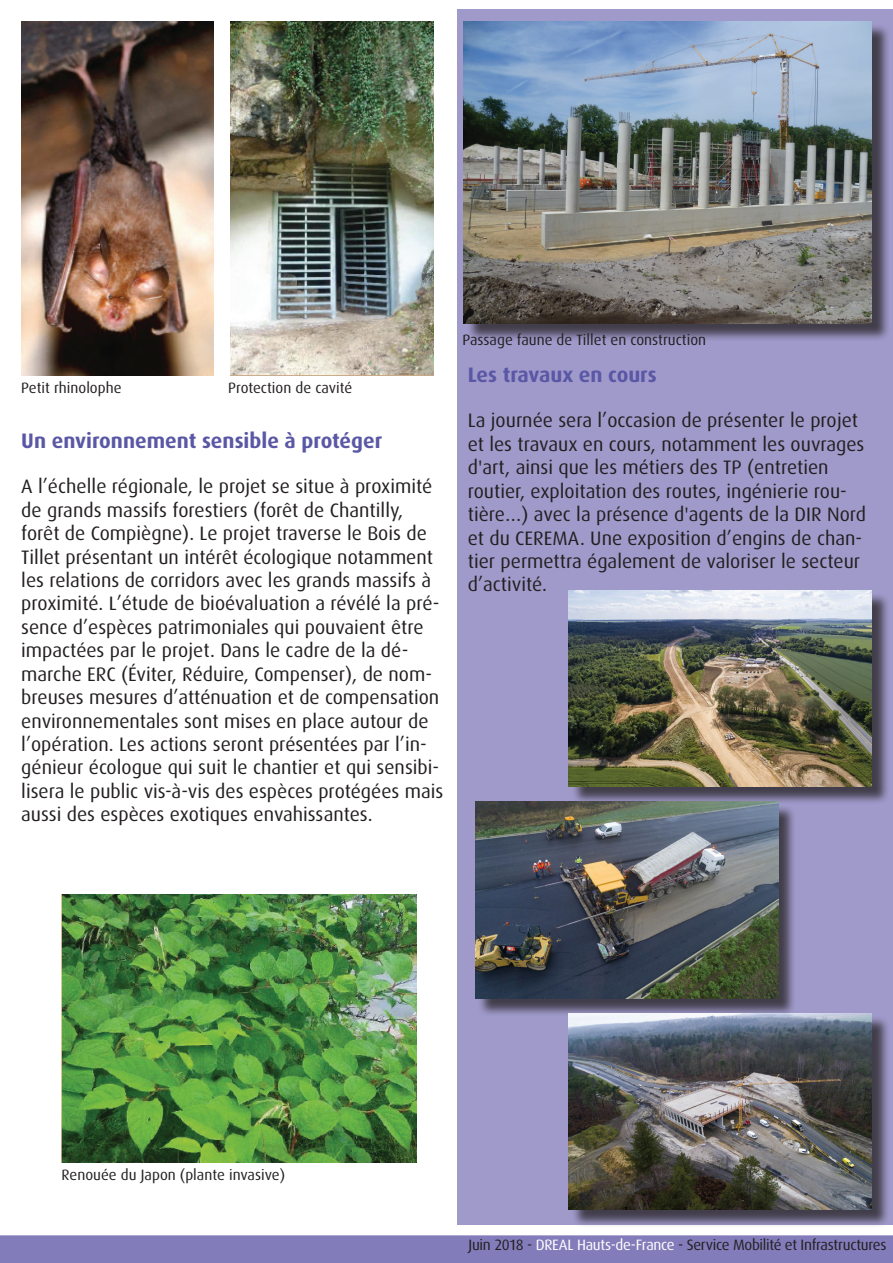
<style>
.page{position:relative;width:893px;height:1263px;background:#fff}
.page>*{position:absolute;margin:0;border:0;box-sizing:border-box;transform-origin:0 0}
.t1{font:700 21px "Dax OT";color:#5a57a5}
.t2{font:19.5px/23.4px "Dax OT";color:#231f20}
.t3{font:15px "Dax OT";letter-spacing:-.005em;color:#231f20}
.s1{color:#fff}
</style>
<div class="page">
<div style="left:0;top:1235px;width:893px;height:28px;background:#827cba"></div>
<div style="left:457px;top:10px;width:436px;height:1215px;background:#a09acb"></div>
<img style="left:21px;top:21px;width:193px;height:355px">
<img style="left:230px;top:21px;width:203px;height:355px">
<div style="left:466px;top:24px;width:424px;height:319px;background:#231f20;opacity:.75"></div>
<img style="left:463px;top:21px;width:409px;height:303px">
<img style="left:62px;top:895px;width:355px;height:267px">
<div style="left:571px;top:592px;width:319px;height:214px;background:#231f20;opacity:.75"></div>
<img style="left:569px;top:590px;width:303px;height:197px">
<div style="left:477px;top:804px;width:320px;height:213px;background:#231f20;opacity:.75"></div>
<img style="left:475px;top:801px;width:303px;height:197px">
<div style="left:571px;top:1015px;width:319px;height:214px;background:#231f20;opacity:.75"></div>
<img style="left:569px;top:1013px;width:303px;height:197px">
<p class="t3" style="left:21px;top:380px;width:102px">Petit rhinolophe</p>
<p class="t3" style="left:228px;top:380px;width:126px">Protection de cavité</p>
<p class="t1" style="left:21px;top:429px;width:362px">Un environnement sensible à protéger</p>
<p class="t2" style="left:21px;top:475px;width:424px">A l’échelle régionale, le projet se situe à proximité de grands massifs forestiers (forêt de Chantilly, forêt de Compiègne). Le projet traverse le Bois de Tillet présentant un intérêt écologique notamment les relations de corridors avec les grands massifs à proximité. L’étude de bioévaluation a révélé la pré&shy;sence d’espèces patrimoniales qui pouvaient être impactées par le projet. Dans le cadre de la dé&shy;marche ERC (Éviter, Réduire, Compenser), de nom&shy;breuses mesures d’atténuation et de compensation environnementales sont mises en place autour de l’opération. Les actions seront présentées par l’in&shy;génieur écologue qui suit le chantier et qui sensibi&shy;lisera le public vis-à-vis des espèces protégées mais aussi des espèces exotiques envahissantes.</p>
<p class="t3" style="left:462px;top:332px;width:245px">Passage faune de Tillet en construction</p>
<p class="t1" style="left:468px;top:363px;width:191px">Les travaux en cours</p>
<p class="t2" style="left:468px;top:409px;width:400px">La journée sera l’occasion de présenter le projet et les travaux en cours, notamment les ouvrages d'art, ainsi que les métiers des TP (entretien routier, exploitation des routes, ingénierie rou&shy;tière…) avec la présence d'agents de la DIR Nord et du CEREMA. Une exposition d’engins de chan&shy;tier permettra également de valoriser le secteur d’activité.</p>
<p class="t3" style="left:62px;top:1166px;width:225px">Renouée du Japon (plante invasive)</p>
<p class="t3" style="left:468px;top:1236px;width:419px">Juin 2018 - <span class="s1">DREAL Hauts-de-France</span> - Service Mobilité et Infrastructures</p>
</div>
